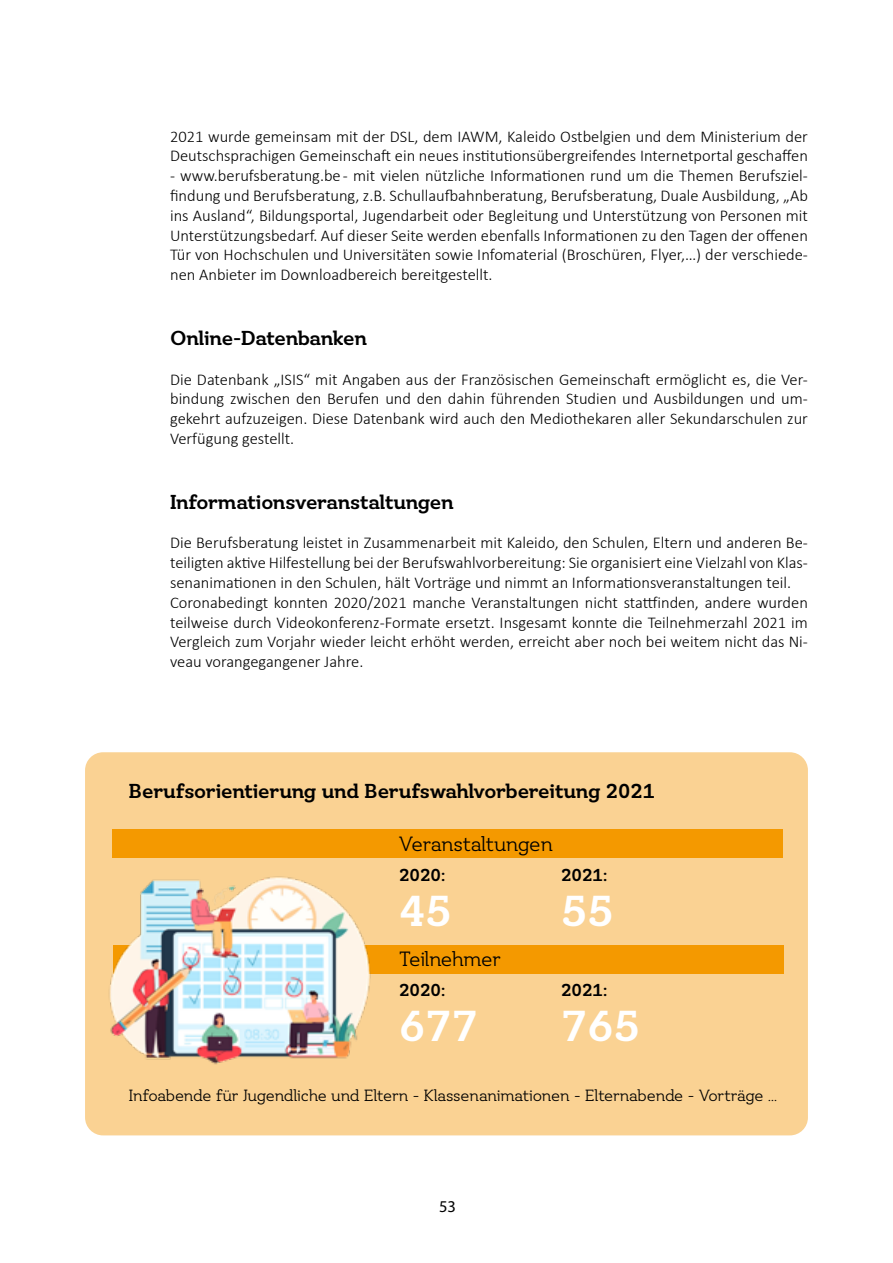
<style>
.page{position:relative;width:893px;height:1263px;background:#fff}
.page>*{position:absolute;margin:0;border:0;box-sizing:border-box;transform-origin:0 0}
.t1{font:700 45px "Ostbe Serif Office";color:#fff}
.t2{font:700 21px "Ostbe Serif Office";letter-spacing:-.015em;color:#000}
.t3{font:21px "Ostbe Serif Office";letter-spacing:-.02em;color:#000}
.t4{font:700 18px "Ostbe Serif Office";color:#000}
.t5{font:300 16.5px/19.8px "Calibri";color:#000}
.t6{font:16.5px "Ostbe Serif Office";letter-spacing:-.01em;color:#000}
.t7{font:16.5px "Myriad Variable Concept";color:#000}
</style>
<div class="page">
<div style="left:85px;top:752px;width:723px;height:383px;background:#fad293;border-radius:18px"></div>
<div style="left:113px;top:829px;width:670px;height:29px;background:#f49900"></div>
<div style="left:113px;top:945px;width:671px;height:28px;background:#f49900"></div>
<img style="left:110px;top:851px;width:270px;height:214px">
<p class="t5" style="left:170px;top:126px;width:639px">2021 wurde gemeinsam mit der DSL, dem IAWM, Kaleido Ostbelgien und dem Ministerium der<br>Deutschsprachigen Gemeinschaft ein neues institutionsübergreifendes Internetportal geschaffen</p>
<p class="t5" style="left:170px;top:166px;width:639px;text-align:justify">- www.berufsberatung.be - mit vielen nützliche Informationen rund um die Themen Berufsziel&shy;findung und Berufsberatung, z.B. Schullaufbahnberatung, Berufsberatung, Duale Ausbildung, „Ab ins Ausland“, Bildungsportal, Jugendarbeit oder Begleitung und Unterstützung von Personen mit Unterstützungsbedarf. Auf dieser Seite werden ebenfalls Informationen zu den Tagen der offenen Tür von Hochschulen und Universitäten sowie Infomaterial (Broschüren, Flyer,…) der verschiede&shy;nen Anbieter im Downloadbereich bereitgestellt.</p>
<p class="t2" style="left:170px;top:326px;width:198px">Online-Datenbanken</p>
<p class="t5" style="left:170px;top:369px;width:639px;text-align:justify">Die Datenbank „ISIS“ mit Angaben aus der Französischen Gemeinschaft ermöglicht es, die Ver&shy;bindung zwischen den Berufen und den dahin führenden Studien und Ausbildungen und um&shy;gekehrt aufzuzeigen. Diese Datenbank wird auch den Mediothekaren aller Sekundarschulen zur Verfügung gestellt.</p>
<p class="t2" style="left:170px;top:490px;width:285px">Informationsveranstaltungen</p>
<p class="t5" style="left:170px;top:533px;width:639px">Die Berufsberatung leistet in Zusammenarbeit mit Kaleido, den Schulen, Eltern und anderen Be&shy;teiligten aktive Hilfestellung bei der Berufswahlvorbereitung: Sie organisiert eine Vielzahl von Klas&shy;senanimationen in den Schulen, hält Vorträge und nimmt an Informationsveranstaltungen teil.<br>Coronabedingt konnten 2020/2021 manche Veranstaltungen nicht stattfinden, andere wurden teilweise durch Videokonferenz-Formate ersetzt. Insgesamt konnte die Teilnehmerzahl 2021 im Vergleich zum Vorjahr wieder leicht erhöht werden, erreicht aber noch bei weitem nicht das Ni&shy;veau vorangegangener Jahre.</p>
<p class="t2" style="left:129px;top:779px;width:528px">Berufsorientierung und Berufswahlvorbereitung 2021</p>
<p class="t3" style="left:399px;top:832px;width:155px">Veranstaltungen</p>
<p class="t4" style="left:399px;top:864px;width:48px">2020:</p>
<p class="t4" style="left:561px;top:864px;width:48px">2021:</p>
<h1 class="t1" style="left:399px;top:885px;width:54px">45</h1>
<h1 class="t1" style="left:561px;top:885px;width:54px">55</h1>
<p class="t3" style="left:399px;top:947px;width:103px">Teilnehmer</p>
<p class="t4" style="left:399px;top:979px;width:48px">2020:</p>
<p class="t4" style="left:561px;top:979px;width:48px">2021:</p>
<h1 class="t1" style="left:399px;top:1000px;width:80px">677</h1>
<h1 class="t1" style="left:561px;top:1000px;width:80px">765</h1>
<p class="t6" style="left:129px;top:1086px;width:650px">Infoabende für Jugendliche und Eltern - Klassenanimationen - Elternabende - Vorträge …</p>
<p class="t7" style="left:439px;top:1196px;width:18px">53</p>
</div>
